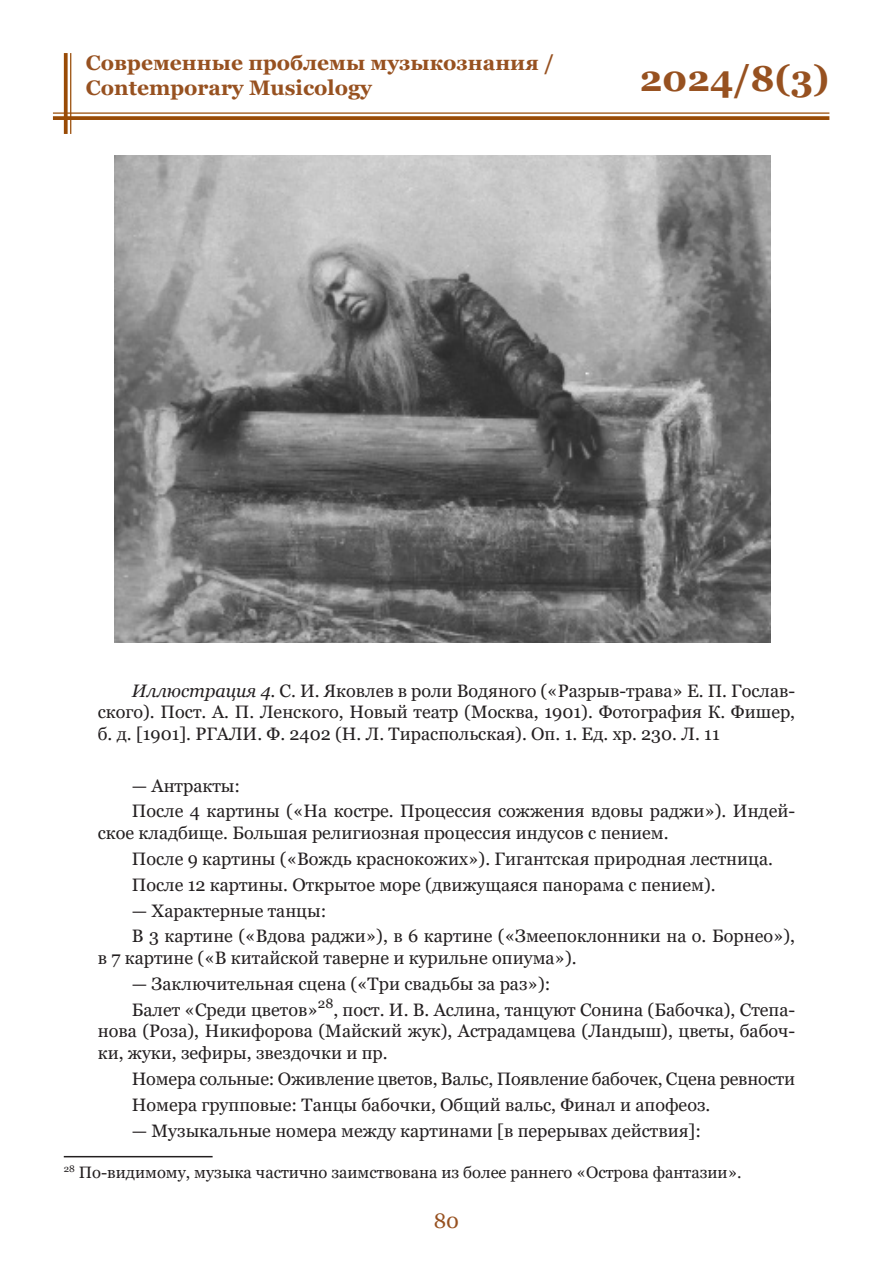
<style>
.page{position:relative;width:893px;height:1263px;background:#fff}
.page>*{position:absolute;margin:0;border:0;box-sizing:border-box;transform-origin:0 0}
.t1{font:700 36px "Georgia";color:#975120}
.t2{font:700 21px/25.2px "Georgia";color:#975120}
.t3{font:21px "Georgia";color:#975120}
.t4{font:18px/21.6px "Georgia";color:#231f20;text-align:justify}
.Сноска{font:16.5px "Georgia";color:#231f20}
.s1{font-style:italic}
</style>
<div class="page">
<hr style="left:53px;top:112px;width:776px;height:2px;background:#994b06">
<svg style="left:53px;top:116px;width:776px;height:4px;background:#9e5514"></svg>
<hr style="left:70px;top:53px;width:1px;height:81px;background:#994b06">
<svg style="left:64px;top:53px;width:4px;height:81px"></svg>
<hr style="left:64px;top:1156px;width:149px;height:1px;background:#231f20">
<img style="left:114px;top:156px;width:656px;height:486px">
<p class="t2" style="left:86px;top:50px;width:470px">Современные проблемы музыкознания /<br>Contemporary Musicology</p>
<h1 class="t1" style="left:640px;top:55px;width:191px">2024/8(3)</h1>
<p class="t4" style="left:98px;top:680px;width:699px;text-indent:34px"><span class="s1">Иллюстрация 4</span>. С. И. Яковлев в роли Водяного («Разрыв-трава» Е. П. Гослав&shy;ского). Пост. А. П. Ленского, Новый театр (Москва, 1901). Фотография К. Фишер, б. д. [1901]. РГАЛИ. Ф. 2402 (Н. Л. Тираспольская). Оп. 1. Ед. хр. 230. Л. 11</p>
<p class="t4" style="left:132px;top:775px;width:110px">— Антракты:</p>
<p class="t4" style="left:98px;top:801px;width:699px;text-indent:34px">После 4 картины («На костре. Процессия сожжения вдовы раджи»). Индей&shy;ское кладбище. Большая религиозная процессия индусов с пением.</p>
<p class="t4" style="left:132px;top:848px;width:643px">После 9 картины («Вождь краснокожих»). Гигантская природная лестница.</p>
<p class="t4" style="left:132px;top:874px;width:585px">После 12 картины. Открытое море (движущаяся панорама с пением).</p>
<p class="t4" style="left:132px;top:900px;width:196px">— Характерные танцы:</p>
<p class="t4" style="left:98px;top:926px;width:699px;text-indent:34px">В 3 картине («Вдова раджи»), в 6 картине («Змеепоклонники на о. Борнео»), в 7 картине («В китайской таверне и курильне опиума»).</p>
<p class="t4" style="left:132px;top:973px;width:420px">— Заключительная сцена («Три свадьбы за раз»):</p>
<p class="t4" style="left:98px;top:999px;width:699px;text-indent:34px">Балет «Среди цветов»<sup>28</sup>, пост. И. В. Аслина, танцуют Сонина (Бабочка), Степа&shy;нова (Роза), Никифорова (Майский жук), Астрадамцева (Ландыш), цветы, бабоч&shy;ки, жуки, зефиры, звездочки и пр.</p>
<p class="t4" style="left:132px;top:1068px;width:665px">Номера сольные: Оживление цветов, Вальс, Появление бабочек, Сцена ревности</p>
<p class="t4" style="left:132px;top:1094px;width:580px">Номера групповые: Танцы бабочки, Общий вальс, Финал и апофеоз.</p>
<p class="t4" style="left:132px;top:1120px;width:571px">— Музыкальные номера между картинами [в перерывах действия]:</p>
<p class="Сноска" style="left:64px;top:1162px;width:679px"><sup>28</sup> По-видимому, музыка частично заимствована из более раннего «Острова фантазии».</p>
<p class="t3" style="left:434px;top:1207px;width:27px">80</p>
</div>
